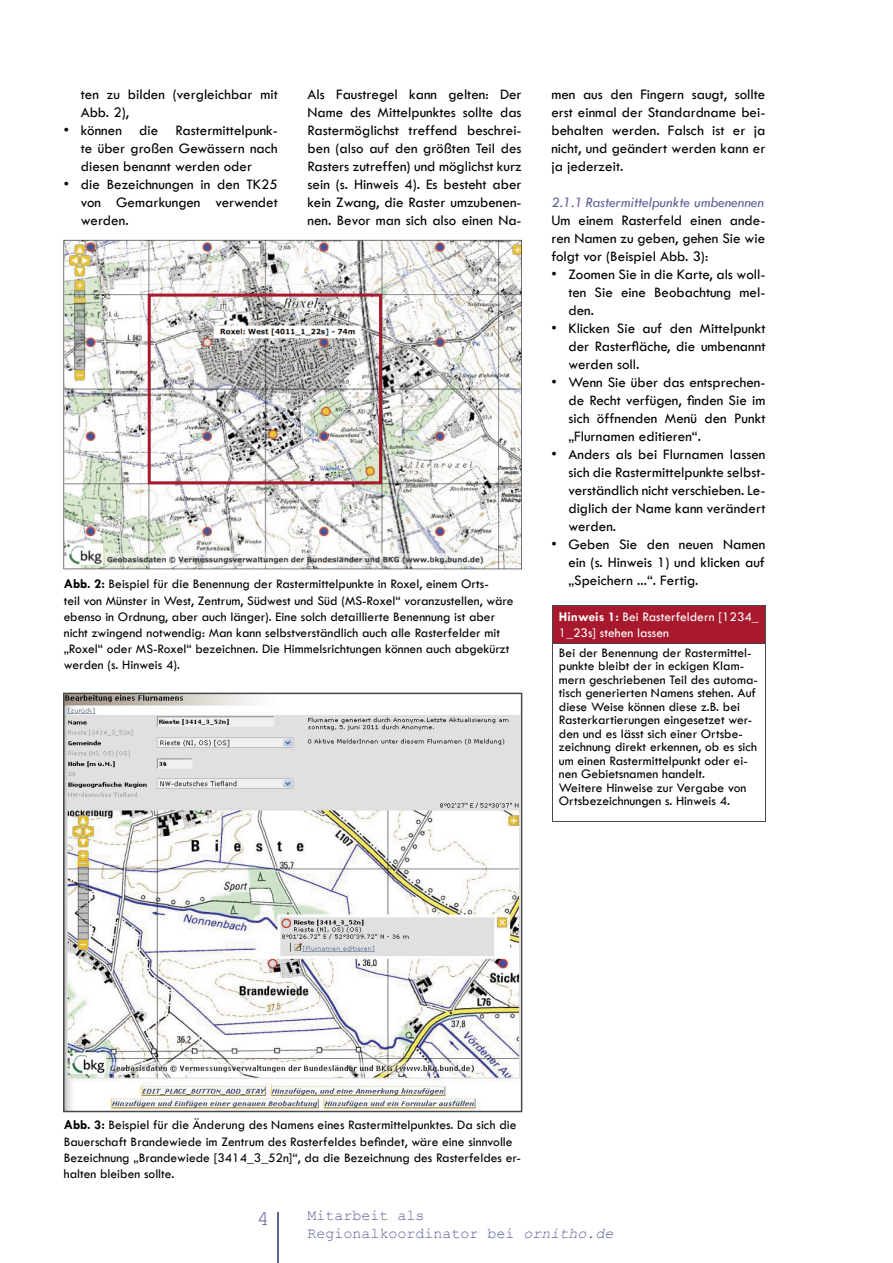
<style>
.page{position:relative;width:893px;height:1263px;background:#fff}
.page>*{position:absolute;margin:0;border:0;box-sizing:border-box;transform-origin:0 0}
.t1{font:21px "Courier New";color:#616498}
.t2{font:500 15px/18px "Tw Cen";color:#000;text-align:justify}
.t3{font:15px/18px "Courier New";color:#616498}
.t4{font:italic 500 15px "Tw Cen";color:#616498}
.t5{font:500 13.5px/13.5px "Tw Cen";color:#000}
.t6{font:500 13.5px/16.2px "Tw Cen";color:#fff}
.s1{font-weight:700}
.s2{font-style:italic}
</style>
<div class="page">
<hr style="left:277px;top:1212px;width:2px;height:51px;background:#616498">
<div style="left:553px;top:606px;width:212px;height:37px;background:#a9192d"></div>
<hr style="left:552px;top:605px;width:214px;height:1px;background:#474848">
<hr style="left:552px;top:606px;width:1px;height:37px;background:#474848">
<hr style="left:765px;top:606px;width:1px;height:37px;background:#474848">
<hr style="left:552px;top:643px;width:214px;height:1px;background:#474848">
<hr style="left:552px;top:643px;width:1px;height:178px;background:#474848">
<hr style="left:765px;top:643px;width:1px;height:178px;background:#474848">
<hr style="left:552px;top:821px;width:214px;height:1px;background:#474848">
<svg style="left:63px;top:240px;width:459px;height:329px"></svg>
<svg style="left:148px;top:294px;width:234px;height:190px"></svg>
<svg style="left:63px;top:693px;width:459px;height:419px"></svg>
<p class="t2" style="left:308px;top:85px;width:216px">Als Faustregel kann gelten: Der Name des Mittelpunktes sollte das Rastermöglichst treffend beschrei&shy;ben (also auf den größten Teil des Rasters zutreffen) und möglichst kurz sein (s. Hinweis 4). Es besteht aber kein Zwang, die Raster umzubenen&shy;nen. Bevor man sich also einen Na-</p>
<p class="t2" style="left:551px;top:85px;width:216px">men aus den Fingern saugt, sollte erst einmal der Standardname bei&shy;behalten werden. Falsch ist er ja nicht, und geändert werden kann er ja jederzeit.</p>
<p class="t2" style="left:81px;top:85px;width:198px">ten zu bilden (vergleichbar mit<br>Abb. 2),</p>
<p class="t2" style="left:81px;top:121px;width:199px;text-indent:-17px">• können die Rastermittelpunk&shy;te über großen Gewässern nach diesen benannt werden oder</p>
<p class="t2" style="left:81px;top:175px;width:199px;text-indent:-17px">• die Bezeichnungen in den TK25 von Gemarkungen verwendet werden.</p>
<p class="t4" style="left:551px;top:193px;width:214px">2.1.1 Rastermittelpunkte umbenennen</p>
<p class="t2" style="left:551px;top:211px;width:216px">Um einem Rasterfeld einen ande&shy;ren Namen zu geben, gehen Sie wie folgt vor (Beispiel Abb. 3):</p>
<p class="t2" style="left:568px;top:265px;width:199px;text-indent:-17px">• Zoomen Sie in die Karte, als woll&shy;ten Sie eine Beobachtung mel&shy;den.</p>
<p class="t2" style="left:568px;top:319px;width:199px;text-indent:-17px">• Klicken Sie auf den Mittelpunkt der Rasterfläche, die umbenannt werden soll.</p>
<p class="t2" style="left:568px;top:373px;width:198px;text-indent:-17px">• Wenn Sie über das entsprechen&shy;de Recht verfügen, finden Sie im sich öffnenden Menü den Punkt „Flurnamen editieren“.</p>
<p class="t2" style="left:568px;top:445px;width:199px;text-indent:-17px">• Anders als bei Flurnamen lassen sich die Rastermittelpunkte selbst&shy;verständlich nicht verschieben. Le&shy;diglich der Name kann verändert werden.</p>
<p class="t2" style="left:568px;top:535px;width:199px;text-indent:-17px">• Geben Sie den neuen Namen ein (s. Hinweis 1) und klicken auf „Speichern ...“. Fertig.</p>
<p class="t6" style="left:559px;top:608px;width:201px"><span class="s1">Hinweis 1:</span> Bei Rasterfeldern [1234_<br>1_23s] stehen lassen</p>
<p class="t5" style="left:559px;top:646px;width:201px">Bei der Benennung der Rastermittel&shy;punkte bleibt der in eckigen Klam&shy;mern geschriebenen Teil des automa&shy;tisch generierten Namens stehen. Auf diese Weise können diese z.B. bei Rasterkartierungen eingesetzet wer&shy;den und es lässt sich einer Ortsbe&shy;zeichnung direkt erkennen, ob es sich um einen Rastermittelpunkt oder ei&shy;nen Gebietsnamen handelt.<br>Weitere Hinweise zur Vergabe von Ortsbezeichnungen s. Hinweis 4.</p>
<p class="t5" style="left:64px;top:576px;width:451px;line-height:16.2px"><span class="s1">Abb. 2:</span> Beispiel für die Benennung der Rastermittelpunkte in Roxel, einem Orts-<br>teil von Münster in West, Zentrum, Südwest und Süd (MS-Roxel“ voranzustellen, wäre ebenso in Ordnung, aber auch länger). Eine solch detaillierte Benennung ist aber nicht zwingend notwendig: Man kann selbstverständlich auch alle Rasterfelder mit „Roxel“ oder MS-Roxel“ bezeichnen. Die Himmelsrichtungen können auch abgekürzt werden (s. Hinweis 4).</p>
<p class="t5" style="left:64px;top:1117px;width:459px;line-height:16.2px"><span class="s1">Abb. 3:</span> Beispiel für die Änderung des Namens eines Rastermittelpunktes. Da sich die Bauerschaft Brandewiede im Zentrum des Rasterfeldes befindet, wäre eine sinnvolle Bezeichnung „Brandewiede [3414_3_52n]“, da die Bezeichnung des Rasterfeldes er&shy;halten bleiben sollte.</p>
<h1 class="t1" style="left:257px;top:1205px;width:14px">4</h1>
<p class="t3" style="left:308px;top:1206px;width:308px">Mitarbeit als<br>Regionalkoordinator bei <span class="s2">ornitho.de</span></p>
</div>
